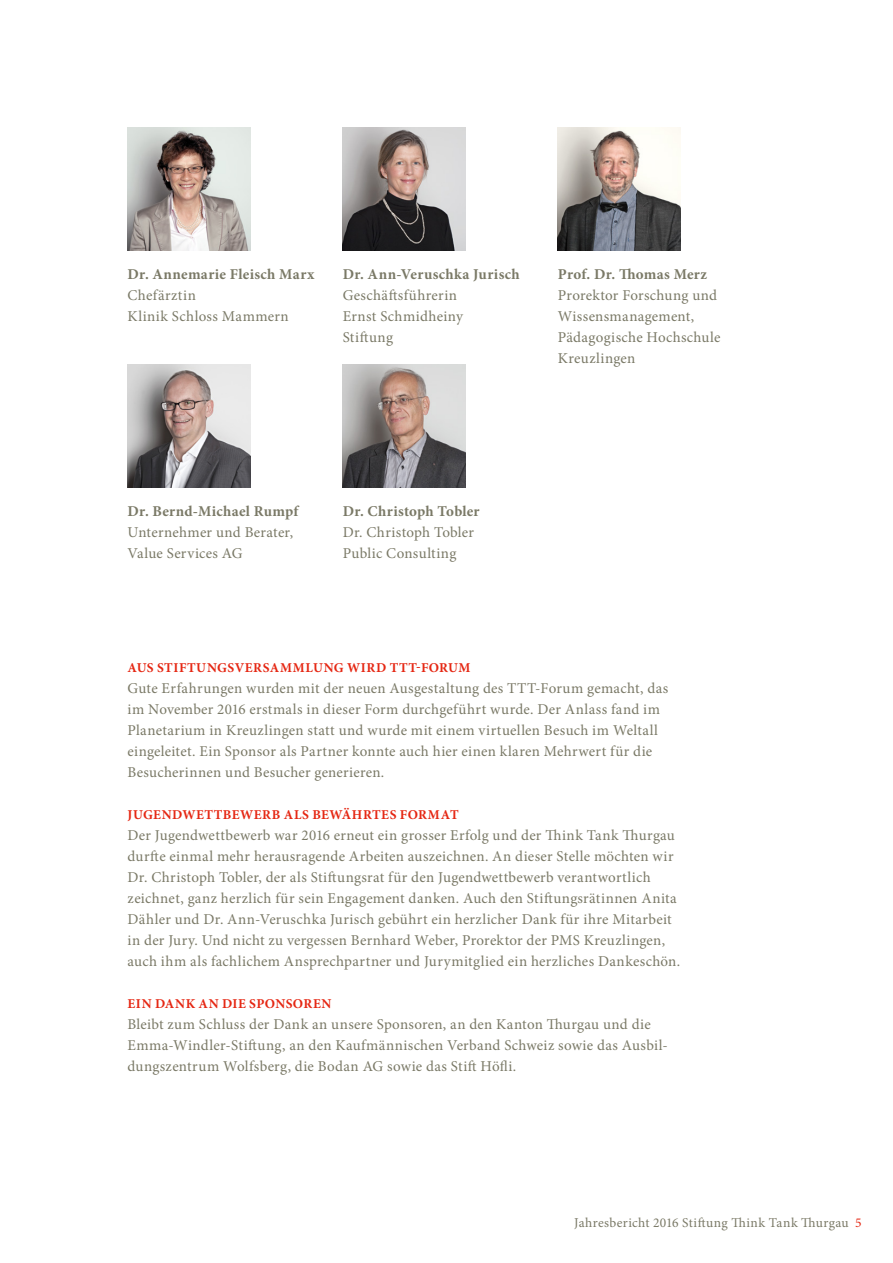
<style>
.page{position:relative;width:893px;height:1263px;background:#fff}
.page>*{position:absolute;margin:0;border:0;box-sizing:border-box;transform-origin:0 0}
.t1{font:15px/21px "Minion Pro";letter-spacing:.02em;color:#7a7966}
.t2{font:700 15px "Minion Pro";letter-spacing:.02em;color:#7a7966}
.t3{font:700 13.5px "Minion Pro";letter-spacing:.04em;color:#e52713}
.t4{font:13.5px "Minion Pro";letter-spacing:.025em;color:#7a7966}
.s1{color:#e52713}
</style>
<div class="page">
<img style="left:128px;top:128px;width:122px;height:122px">
<img style="left:128px;top:365px;width:122px;height:122px">
<img style="left:343px;top:365px;width:122px;height:122px">
<img style="left:558px;top:128px;width:122px;height:122px">
<img style="left:343px;top:128px;width:122px;height:122px">
<p class="t2" style="left:128px;top:264px;width:188px">Dr. Annemarie Fleisch Marx</p>
<p class="t1" style="left:128px;top:285px;width:163px">Chefärztin<br>Klinik Schloss Mammern</p>
<p class="t2" style="left:343px;top:264px;width:179px">Dr. Ann-Veruschka Jurisch</p>
<p class="t1" style="left:343px;top:285px;width:122px">Geschäftsführerin<br>Ernst Schmidheiny<br>Stiftung</p>
<p class="t2" style="left:558px;top:264px;width:151px">Prof. Dr. Thomas Merz</p>
<p class="t1" style="left:558px;top:285px;width:164px">Prorektor Forschung und<br>Wissensmanagement,<br>Pädagogische Hochschule<br>Kreuzlingen</p>
<p class="t2" style="left:128px;top:501px;width:172px">Dr. Bernd-Michael Rumpf</p>
<p class="t1" style="left:128px;top:522px;width:167px">Unternehmer und Berater,<br>Value Services AG</p>
<p class="t2" style="left:343px;top:501px;width:139px">Dr. Christoph Tobler</p>
<p class="t1" style="left:343px;top:522px;width:133px">Dr. Christoph Tobler<br>Public Consulting</p>
<p class="t3" style="left:128px;top:658px;width:344px">AUS STIFTUNGSVERSAMMLUNG WIRD TTT-FORUM</p>
<p class="t1" style="left:128px;top:678px;width:542px">Gute Erfahrungen wurden mit der neuen Ausgestaltung des TTT-Forum gemacht, das im November 2016 erstmals in dieser Form durchgeführt wurde. Der Anlass fand im Planetarium in Kreuzlingen statt und wurde mit einem virtuellen Besuch im Weltall eingeleitet. Ein Sponsor als Partner konnte auch hier einen klaren Mehrwert für die Besucherinnen und Besucher generieren.</p>
<p class="t3" style="left:128px;top:805px;width:332px">JUGENDWETTBEWERB ALS BEWÄHRTES FORMAT</p>
<p class="t1" style="left:128px;top:825px;width:554px">Der Jugendwettbewerb war 2016 erneut ein grosser Erfolg und der Think Tank Thurgau durfte einmal mehr herausragende Arbeiten auszeichnen. An dieser Stelle möchten wir Dr. Christoph Tobler, der als Stiftungsrat für den Jugendwettbewerb verantwortlich zeichnet, ganz herzlich für sein Engagement danken. Auch den Stiftungsrätinnen Anita Dähler und Dr. Ann-Veruschka Jurisch gebührt ein herzlicher Dank für ihre Mitarbeit in der Jury. Und nicht zu vergessen Bernhard Weber, Prorektor der PMS Kreuzlingen, auch ihm als fachlichem Ansprechpartner und Jurymitglied ein herzliches Dankeschön.</p>
<p class="t3" style="left:128px;top:994px;width:205px">EIN DANK AN DIE SPONSOREN</p>
<p class="t1" style="left:128px;top:1014px;width:542px">Bleibt zum Schluss der Dank an unsere Sponsoren, an den Kanton Thurgau und die<br>Emma-Windler-Stiftung, an den Kaufmännischen Verband Schweiz sowie das Ausbil&shy;dungszentrum Wolfsberg, die Bodan AG sowie das Stift Höfli.</p>
<p class="t4" style="left:574px;top:1214px;width:289px">Jahresbericht 2016 Stiftung Think Tank Thurgau <span class="s1">5</span></p>
</div>
